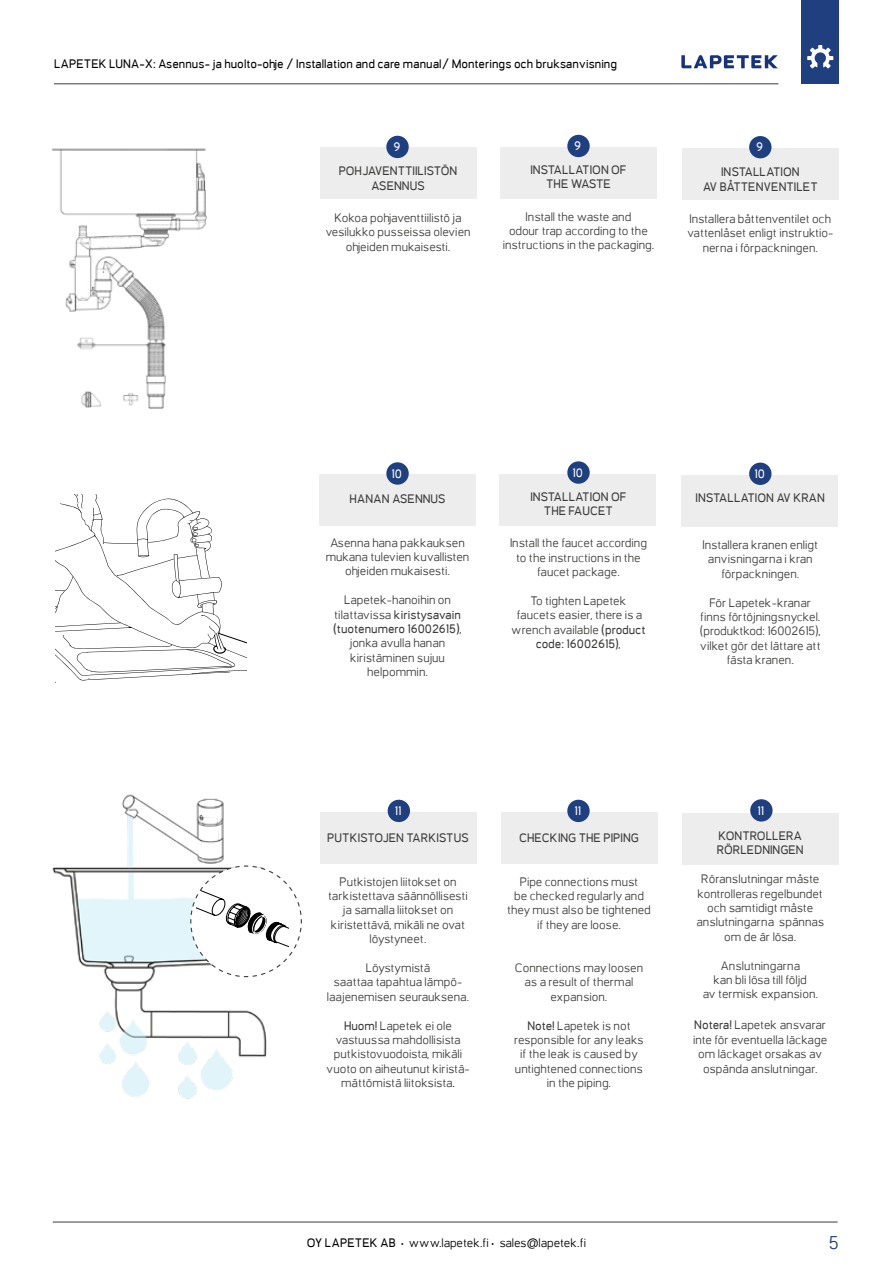
<style>
.page{position:relative;width:893px;height:1263px;background:#fff}
.page>*{position:absolute;margin:0;border:0;box-sizing:border-box;transform-origin:0 0}
.t1{font:18px "Orcin Sans";color:#1f3f7e}
.t2{font:12px/14.4px "Orcin Sans";color:#3c3c3b;text-align:center}
.t3{font:700 12px/14.4px "Orcin Sans";color:#3c3c3b;text-align:center}
.t4{font:700 12px "Orcin Sans";color:#000}
.t5{font:12px "Orcin Sans";color:#000}
.t6{font:700 12px "Orcin Sans";color:#fff}
.s1{font-weight:700}
.s2{color:#000}
</style>
<div class="page">
<hr style="left:54px;top:83px;width:724px;height:1px;background:#3c3c3b">
<svg style="left:681px;top:55px;width:97px;height:13px"></svg>
<div style="left:801px;top:0;width:38px;height:84px;background:#1f3f7e"></div>
<svg style="left:807px;top:45px;width:26px;height:24px"></svg>
<hr style="left:53px;top:1222px;width:784px;height:1px;background:#3c3c3b">
<div style="left:682px;top:148px;width:156px;height:52px;background:#ededed"></div>
<div style="left:749px;top:136px;width:22px;height:22px;background:#1f3f7e;border-radius:50%"></div>
<div style="left:500px;top:147px;width:157px;height:52px;background:#ededed"></div>
<div style="left:567px;top:135px;width:23px;height:22px;background:#1f3f7e;border-radius:50%"></div>
<div style="left:320px;top:147px;width:156px;height:52px;background:#ededed"></div>
<div style="left:386px;top:136px;width:23px;height:22px;background:#1f3f7e;border-radius:50%"></div>
<div style="left:319px;top:474px;width:157px;height:51px;background:#ededed"></div>
<div style="left:386px;top:462px;width:23px;height:23px;background:#1f3f7e;border-radius:50%"></div>
<div style="left:500px;top:474px;width:156px;height:51px;background:#ededed"></div>
<div style="left:567px;top:461px;width:23px;height:23px;background:#1f3f7e;border-radius:50%"></div>
<div style="left:682px;top:475px;width:156px;height:51px;background:#ededed"></div>
<div style="left:749px;top:463px;width:22px;height:22px;background:#1f3f7e;border-radius:50%"></div>
<div style="left:683px;top:813px;width:156px;height:52px;background:#ededed"></div>
<div style="left:750px;top:799px;width:23px;height:22px;background:#1f3f7e;border-radius:50%"></div>
<div style="left:501px;top:812px;width:156px;height:52px;background:#ededed"></div>
<div style="left:567px;top:800px;width:23px;height:22px;background:#1f3f7e;border-radius:50%"></div>
<div style="left:320px;top:812px;width:156px;height:52px;background:#ededed"></div>
<div style="left:388px;top:800px;width:22px;height:22px;background:#1f3f7e;border-radius:50%"></div>
<svg style="left:56px;top:494px;width:190px;height:187px"></svg>
<img style="left:52px;top:148px;width:155px;height:261px">
<img style="left:52px;top:794px;width:215px;height:305px">
<svg style="left:190px;top:865px;width:112px;height:113px"></svg>
<p class="t4" style="left:54px;top:56px;width:565px">LAPETEK LUNA-X: Asennus- ja huolto-ohje / Installation and care manual/ Monterings och bruksanvisning</p>
<p class="t6" style="left:393px;top:140px;width:9px">9</p>
<p class="t6" style="left:574px;top:139px;width:9px">9</p>
<p class="t6" style="left:756px;top:140px;width:9px">9</p>
<p class="t3" style="left:339px;top:164px;width:120px">POHJAVENTTIILISTÖN<br>ASENNUS</p>
<p class="t2" style="left:325px;top:211px;width:147px">Kokoa pohjaventtiilistö ja vesilukko pusseissa olevien ohjeiden mukaisesti.</p>
<p class="t3" style="left:530px;top:162px;width:98px">INSTALLATION OF<br>THE WASTE</p>
<p class="t2" style="left:503px;top:209px;width:153px">Install the waste and<br>odour trap according to the instructions in the packaging.</p>
<p class="t3" style="left:703px;top:165px;width:116px">INSTALLATION<br>AV BÅTTENVENTILET</p>
<p class="t2" style="left:687px;top:212px;width:148px">Installera båttenventilet och vattenlåset enligt instruktio&shy;nerna i förpackningen.</p>
<p class="t6" style="left:392px;top:466px;width:12px">10</p>
<p class="t6" style="left:573px;top:465px;width:12px">10</p>
<p class="t6" style="left:754px;top:467px;width:12px">10</p>
<p class="t3" style="left:349px;top:492px;width:98px">HANAN ASENNUS</p>
<p class="t2" style="left:326px;top:535px;width:145px">Asenna hana pakkauksen mukana tulevien kuvallisten ohjeiden mukaisesti.</p>
<p class="t2" style="left:333px;top:593px;width:130px">Lapetek-hanoihin on tilattavissa <span class="s1">kiristysavain (tuotenumero 16002615)</span>, jonka avulla hanan kiristäminen sujuu helpommin.</p>
<p class="t3" style="left:530px;top:489px;width:98px">INSTALLATION OF<br>THE FAUCET</p>
<p class="t2" style="left:510px;top:536px;width:138px">Install the faucet according to the instructions in the faucet package.</p>
<p class="t2" style="left:511px;top:594px;width:136px">To tighten Lapetek faucets easier, there is a wrench available <span class="s1">(product code: 16002615)</span>,</p>
<p class="t3" style="left:696px;top:491px;width:131px">INSTALLATION AV KRAN</p>
<p class="t2" style="left:702px;top:538px;width:117px">Installera kranen enligt anvisningarna i kran förpackningen.</p>
<p class="t2" style="left:700px;top:595px;width:122px">För Lapetek-kranar finns förtöjningsnyckel. (produktkod: 16002615), vilket gör det lättare att fästa kranen.</p>
<p class="t6" style="left:395px;top:804px;width:8px">11</p>
<p class="t6" style="left:574px;top:804px;width:8px">11</p>
<p class="t6" style="left:757px;top:803px;width:8px">11</p>
<p class="t3" style="left:327px;top:831px;width:143px">PUTKISTOJEN TARKISTUS</p>
<p class="t2" style="left:328px;top:874px;width:141px">Putkistojen liitokset on tarkistettava säännöllisesti ja samalla liitokset on kiristettävä, mikäli ne ovat löystyneet.</p>
<p class="t2" style="left:327px;top:960px;width:144px">Löystymistä<br>saattaa tapahtua lämpö&shy;laajenemisen seurauksena.</p>
<p class="t2" style="left:326px;top:1018px;width:145px"><span class="s1">Huom!</span> Lapetek ei ole vastuussa mahdollisista putkistovuodoista, mikäli vuoto on aiheutunut kiristä&shy;mättömistä liitoksista<span class="s2">.</span></p>
<p class="t3" style="left:519px;top:831px;width:121px">CHECKING THE PIPING</p>
<p class="t2" style="left:507px;top:874px;width:145px">Pipe connections must<br>be checked regularly and they must also be tightened if they are loose.</p>
<p class="t2" style="left:515px;top:960px;width:130px">Connections may loosen as a result of thermal expansion.</p>
<p class="t2" style="left:514px;top:1018px;width:131px"><span class="s1">Note!</span> Lapetek is not responsible for any leaks if the leak is caused by untightened connections in the piping.</p>
<p class="t3" style="left:717px;top:828px;width:88px;text-align:left">KONTROLLERA<br>RÖRLEDNINGEN</p>
<p class="t2" style="left:696px;top:872px;width:129px">Röranslutningar måste kontrolleras regelbundet och samtidigt måste anslutningarna spännas om de är lösa.</p>
<p class="t2" style="left:703px;top:958px;width:117px">Anslutningarna<br>kan bli lösa till följd<br>av termisk expansion.</p>
<p class="t2" style="left:693px;top:1018px;width:136px"><span class="s1">Notera!</span> Lapetek ansvarar inte för eventuella läckage om läckaget orsakas av ospända anslutningar.</p>
<p class="t5" style="left:307px;top:1236px;width:281px"><span class="s1">OY LAPETEK AB</span> • www.lapetek.fi • sales@lapetek.fi</p>
<h1 class="t1" style="left:829px;top:1232px;width:12px">5</h1>
</div>
